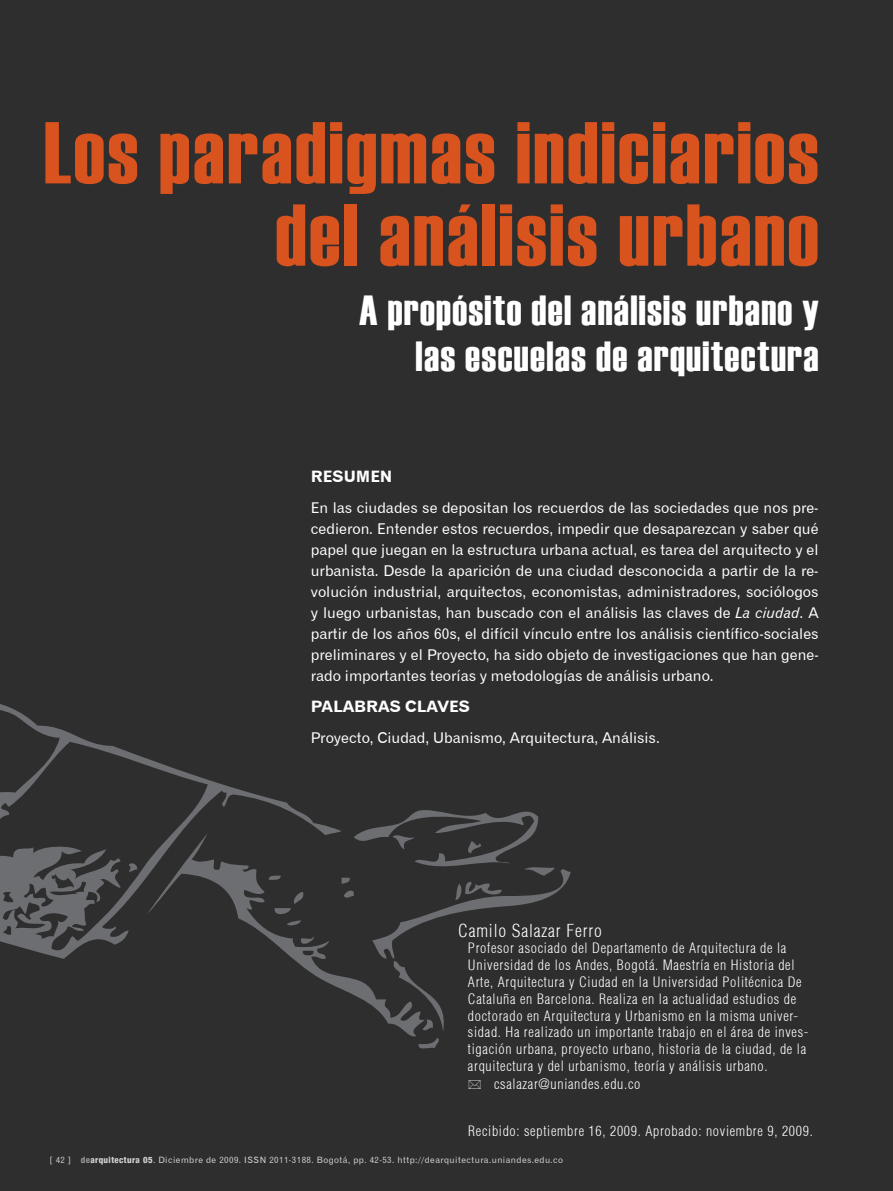
<style>
.page{position:relative;width:893px;height:1191px;background:#2e2e2f}
.page>*{position:absolute;margin:0;border:0;box-sizing:border-box;transform-origin:0 0}
.t1{font:87.5px/82.2px "Haettenschweiler";letter-spacing:.03em;color:#d9531e;text-align:right}
.t2{font:42px/45.5px "Haettenschweiler";letter-spacing:.03em;color:#fff;text-align:right}
.t3{font:300 condensed 17.5px "Helvetica";letter-spacing:.05em;color:#fff}
.t4{font:15.75px "Gothic 720 BT Bold B";color:#fff}
.t5{font:14.88px/21px "Gothic 720 BT Roman B";color:#fff;text-align:justify}
.t6{font:300 condensed 14px "Helvetica";letter-spacing:.05em;color:#fff}
.t7{font:8.75px "Gothic 720 BT Roman B";letter-spacing:.05em;color:#d1d3d4}
.s1{font-family:"Gothic 720 BT Italic B"}
.s2{font-family:"Helvetica 87";font-weight:800;font-stretch:condensed;color:#939598}
.s3{font-family:"Helvetica 87";font-weight:800;font-stretch:condensed}
</style>
<div class="page">
<svg style="left:417px;top:1038px;width:25px;height:14px"></svg>
<div style="left:0;top:358px;width:342px;height:734px;background:#2e2e2f"></div>
<svg style="left:147px;top:833px;width:278px;height:206px;background:#343435"></svg>
<svg style="left:299px;top:936px;width:19px;height:14px"></svg>
<svg style="left:342px;top:800px;width:234px;height:231px;background:#353536"></svg>
<svg style="left:469px;top:1079px;width:12px;height:9px"></svg>
<h1 class="t1" style="left:44px;top:112px;width:776px">Los paradigmas indiciarios del análisis urbano</h1>
<h2 class="t2" style="left:359px;top:288px;width:461px">A propósito del análisis urbano y las escuelas de arquitectura</h2>
<p class="t4" style="left:311px;top:466px;width:83px">RESUMEN</p>
<p class="t5" style="left:311px;top:497px;width:509px">En las ciudades se depositan los recuerdos de las sociedades que nos pre&shy;cedieron. Entender estos recuerdos, impedir que desaparezcan y saber qué papel que juegan en la estructura urbana actual, es tarea del arquitecto y el urbanista. Desde la aparición de una ciudad desconocida a partir de la re&shy;volución industrial, arquitectos, economistas, administradores, sociólogos y luego urbanistas, han buscado con el análisis las claves de <span class="s1">La ciudad</span>. A partir de los años 60s, el difícil vínculo entre los análisis científico-sociales preliminares y el Proyecto, ha sido objeto de investigaciones que han gene&shy;rado importantes teorías y metodologías de análisis urbano.</p>
<p class="t4" style="left:311px;top:696px;width:161px">PALABRAS CLAVES</p>
<p class="t5" style="left:311px;top:726px;width:350px">Proyecto, Ciudad, Ubanismo, Arquitectura, Análisis.</p>
<p class="t3" style="left:458px;top:919px;width:145px">Camilo Salazar Ferro</p>
<p class="t6" style="left:468px;top:939px;width:320px">Profesor asociado del Departamento de Arquitectura de la</p>
<p class="t6" style="left:468px;top:956px;width:328px">Universidad de los Andes, Bogotá. Maestría en Historia del</p>
<p class="t6" style="left:468px;top:973px;width:335px">Arte, Arquitectura y Ciudad en la Universidad Politécnica De</p>
<p class="t6" style="left:468px;top:990px;width:330px">Cataluña en Barcelona. Realiza en la actualidad estudios de</p>
<p class="t6" style="left:468px;top:1006px;width:332px">doctorado en Arquitectura y Urbanismo en la misma univer-</p>
<p class="t6" style="left:468px;top:1023px;width:342px">sidad. Ha realizado un importante trabajo en el área de inves-</p>
<p class="t6" style="left:468px;top:1040px;width:340px">tigación urbana, proyecto urbano, historia de la ciudad, de la</p>
<p class="t6" style="left:468px;top:1057px;width:301px">arquitectura y del urbanismo, teoría y análisis urbano.</p>
<p class="t6" style="left:494px;top:1074px;width:148px">csalazar@uniandes.edu.co</p>
<p class="t6" style="left:468px;top:1122px;width:346px">Recibido: septiembre 16, 2009. Aprobado: noviembre 9, 2009.</p>
<p class="t7" style="left:50px;top:1154px;width:515px">[ 42 ] <span class="s2">de</span><span class="s3">arquitectura 05</span>. Diciembre de 2009. ISSN 2011-3188. Bogotá, pp. 42-53. http://dearquitectura.uniandes.edu.co</p>
</div>
